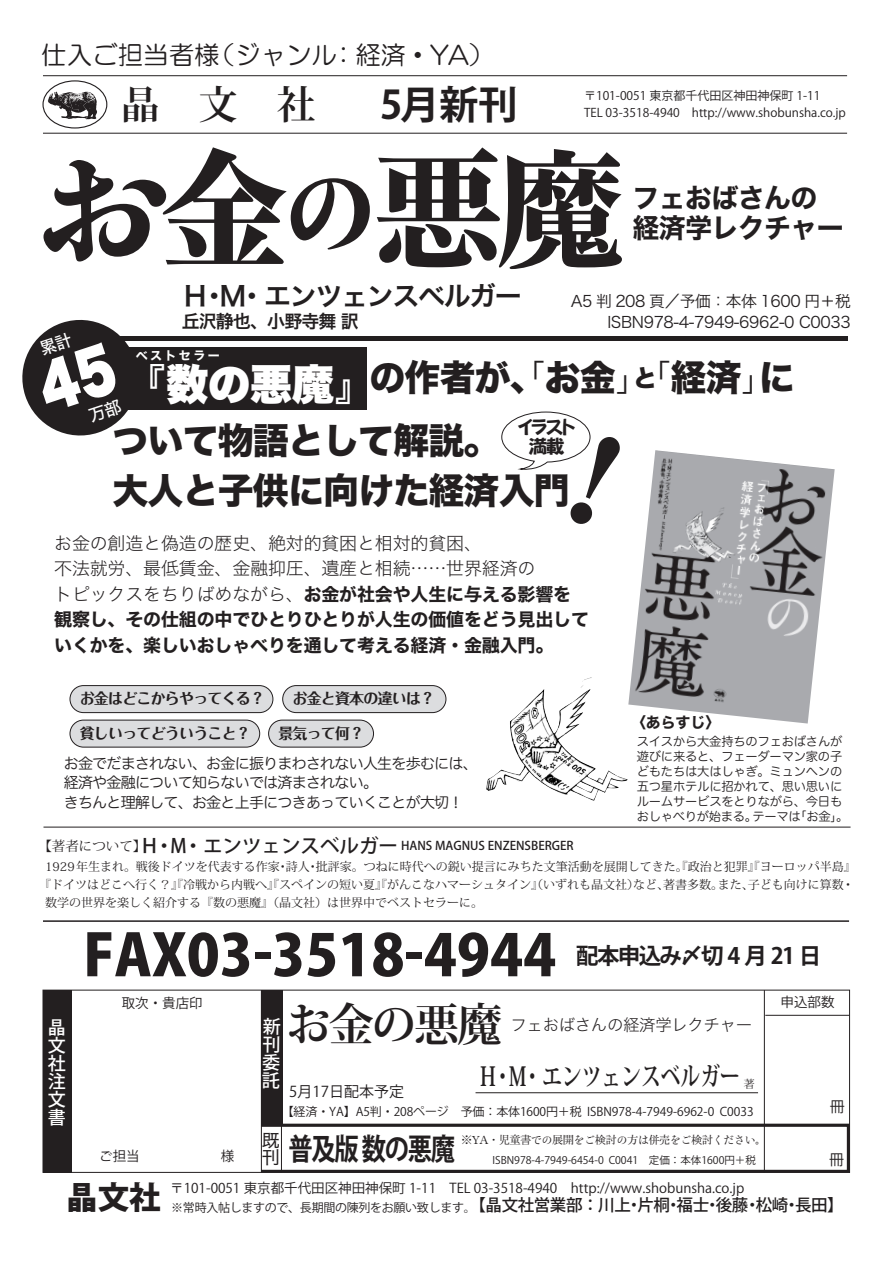
<style>
.page{position:relative;width:893px;height:1263px;background:#fff}
.page>*{position:absolute;margin:0;border:0;box-sizing:border-box;transform-origin:0 0}
.t1{font:127.95px "Ro H Min Sink Std UB";color:#231f20}
.t2{font:800 57px "Koz Go Pro";color:#231f20}
.t3{font:700 45px "Koz Min Pro";letter-spacing:-.05em;color:#231f20}
.t4{font:42px "Hira Kaku Std W9";color:#fff}
.t5{font:700 39px "Koz Min Pro";color:#231f20}
.t6{font:36px/63px "Hira Kaku Std W8";letter-spacing:-.025em;color:#231f20}
.t7{font:800 31.5px "Koz Go Pro";color:#231f20}
.t8{font:700 30px "Koz Go Pro";letter-spacing:-.05em;color:#231f20;scale:.81 1}
.t9{font:27px/30px "Hira Kaku Std W7";letter-spacing:-.025em;color:#231f20}
.t10{font:27px "Hira Kaku Std W6";letter-spacing:-.05em;color:#231f20}
.t11{font:700 26.4px "Koz Min Pro";color:#231f20;scale:.75 1}
.t12{font:25.5px "HG Maru Gothic MPRO";color:#231f20}
.t13{font:700 22.5px "Koz Go Pro";letter-spacing:-.075em;color:#231f20}
.t14{font:19.5px/19.5px "Yuyu Gothictai EGP4 Extra SJIS";letter-spacing:-.1em;color:#231f20;text-align:center}
.t15{font:18px/25.5px "Hira Kaku Std W7";letter-spacing:-.01em;color:#231f20}
.t16{font:18px/25.5px "Hira Kaku Std W2";letter-spacing:-.01em;color:#231f20}
.t17{font:18px "Hira Kaku Std W6";letter-spacing:-.05em;color:#231f20}
.t18{font:500 18px/18px "Koz Go Pro";color:#fff;text-align:justify}
.t19{font:18px/17.5px "Hira Kaku Std W4";color:#231f20}
.t20{font:16.5px "Hira Kaku Std W2";letter-spacing:-.025em;color:#231f20}
.t21{font:15.75px/21px "Hira Kaku Std W3";letter-spacing:-.025em;color:#231f20;text-align:right}
.t22{font:15px/19.5px "Hira Maru Std W3";letter-spacing:-.05em;color:#231f20}
.t23{font:700 15px "Folk Pro";letter-spacing:-.05em;color:#231f20}
.t24{font:15px "Koz Go Pro";color:#231f20}
.t25{font:15px "Hira Kaku Std W7";color:#231f20}
.t26{font:13.5px "Koz Go Pro";color:#231f20}
.t27{font:12.3px/15px "Hira Maru Std W3";letter-spacing:-.015em;color:#231f20}
.t28{font:12px "Koz Min Pro";color:#231f20}
.t29{font:12px/16.5px "Koz Go Pro";color:#231f20}
.t30{font:12px "Koz Go Pro";letter-spacing:-.025em;color:#231f20}
.t31{font:500 12px "Koz Go Pro";color:#231f20}
.t32{font:12px "Hira Kaku Std W7";letter-spacing:.2em;color:#fff}
.t33{font:500 11.25px "Ro H Min Sink Pro";letter-spacing:-.05em;color:#231f20}
.t34{font:10.95px "Koz Min Pro";color:#231f20}
.t35{font:10.5px "Koz Go Pro";color:#231f20}
.s1{font-family:"Koz Go Pro"}
.s2{font-size:97.35px}
.s3{font-family:"Hira Kaku Std W2"}
.s4{font-size:24px}
.s5{font-family:"Hira Kaku Std W3"}
.s6{font-family:"Koz Min Pro";font-weight:400;font-size:13.5px}
.s7{font-size:19.5px}
.s8{font-weight:500;font-size:16.5px}
</style>
<div class="page">
<hr style="left:42px;top:337px;width:806px;height:4px;background:#231f20">
<hr style="left:43px;top:133px;width:804px;height:1px;background:#231f20">
<hr style="left:43px;top:75px;width:804px;height:1px;background:#231f20">
<div style="left:42px;top:80px;width:65px;height:49px;border:1px solid #231f20;border-radius:50%"></div>
<svg style="left:48px;top:92px;width:49px;height:28px"></svg>
<hr style="left:43px;top:920px;width:806px;height:2px;background:#231f20">
<hr style="left:476px;top:1092px;width:282px;height:1px;background:#231f20">
<hr style="left:765px;top:1015px;width:85px;height:1px;background:#231f20">
<hr style="left:44px;top:827px;width:806px;height:1px;background:#231f20">
<div style="left:70px;top:686px;width:203px;height:27px;background:#dcdddf;border-radius:14px"></div>
<div style="left:70px;top:685px;width:203px;height:28px;border:1px solid #231f20;border-radius:14px"></div>
<div style="left:283px;top:686px;width:163px;height:27px;background:#dcdddf;border-radius:14px"></div>
<div style="left:282px;top:685px;width:164px;height:28px;border:1px solid #231f20;border-radius:14px"></div>
<div style="left:70px;top:720px;width:190px;height:27px;background:#dcdddf;border-radius:14px"></div>
<div style="left:70px;top:720px;width:190px;height:27px;border:1px solid #231f20;border-radius:14px"></div>
<div style="left:269px;top:720px;width:105px;height:27px;background:#dcdddf;border-radius:14px"></div>
<div style="left:268px;top:720px;width:106px;height:27px;border:1px solid #231f20;border-radius:14px"></div>
<img style="left:628px;top:450px;width:207px;height:273px">
<img style="left:486px;top:677px;width:142px;height:124px">
<div style="left:43px;top:990px;width:28px;height:182px;background:#231f20"></div>
<hr style="left:764px;top:990px;width:1px;height:182px;background:#231f20">
<div style="left:261px;top:989px;width:21px;height:136px;background:#231f20"></div>
<div style="left:260px;top:1124px;width:590px;height:49px;border:3px solid #231f20"></div>
<hr style="left:281px;top:1126px;width:1px;height:46px;background:#231f20">
<div style="left:120px;top:348px;width:246px;height:62px;background:#231f20"></div>
<svg style="left:501px;top:412px;width:90px;height:58px"></svg>
<svg style="left:22px;top:319px;width:123px;height:117px"></svg>
<h3 class="t12" style="left:41px;top:42px;width:454px">仕入ご担当者様（ジャンル：経済・YA）</h3>
<h3 class="t5" style="left:121px;top:76px;width:398px">晶　文　社 <span class="s1">　5月新刊</span></h3>
<p class="t29" style="left:584px;top:88px;width:263px">〒101-0051 東京都千代田区神田神保町 1-11<br>TEL 03-3518-4940　http://www.shobunsha.co.jp</p>
<h1 class="t1" style="left:39px;top:127px;width:586px">お金<span class="s2">の</span>悪魔</h1>
<h3 class="t9" style="left:633px;top:184px;width:213px">フェおばさんの経済学レクチャー</h3>
<h3 class="t10" style="left:182px;top:275px;width:342px">Ｈ・Ｍ・エンツェンスベルガー</h3>
<h3 class="t17" style="left:182px;top:308px;width:178px">丘沢静也、小野寺舞 訳</h3>
<h3 class="t21" style="left:571px;top:290px;width:282px">A5 判 208 頁／予価：本体 1600 円＋税<br>ISBN978-4-7949-6962-0 C0033</h3>
<h3 class="t6" style="left:113px;top:347px;width:684px">　　　　　　　 の作者が<span class="s3">「</span>、お金<span class="s3">」</span><span class="s4">と</span><span class="s3">「</span>経済<span class="s3">」</span>について物語として解説。</h3>
<h3 class="t6" style="left:113px;top:460px;width:459px">大人と子供に向けた経済入門</h3>
<p class="t32" style="left:136px;top:346px;width:85px">ベストセラー</p>
<h3 class="t4" style="left:124px;top:361px;width:253px"><span class="s5">『</span>数の悪魔<span class="s5">』</span></h3>
<h3 class="t14" style="left:518px;top:417px;width:59px">イラスト満載</h3>
<h3 class="t16" style="left:54px;top:530px;width:483px">お金の創造と偽造の歴史、絶対的貧困と相対的貧困、<br>不法就労、最低賃金、金融抑圧、遺産と相続……世界経済の</h3>
<h3 class="t15" style="left:54px;top:582px;width:536px"><span class="s3">トピックスをちりばめながら、</span>お金が社会や人生に与える影響を観察し、その仕組の中でひとりひとりが人生の価値をどう見出していくかを、楽しいおしゃべりを通して考える経済・金融入門。</h3>
<p class="t23" style="left:80px;top:686px;width:187px">お金はどこからやってくる？</p>
<p class="t23" style="left:292px;top:686px;width:144px">お金と資本の違いは？</p>
<p class="t23" style="left:80px;top:720px;width:173px">貧しいってどういうこと？</p>
<p class="t23" style="left:278px;top:720px;width:87px">景気って何？</p>
<p class="t22" style="left:64px;top:753px;width:416px">お金でだまされない、お金に振りまわされない人生を歩むには、経済や金融について知らないでは済まされない。<br>きちんと理解して、お金と上手につきあっていくことが大切！</p>
<p class="t25" style="left:631px;top:710px;width:91px">〈あらすじ〉</p>
<p class="t27" style="left:637px;top:733px;width:213px">スイスから大金持ちのフェおばさんが遊びに来ると、フェーダーマン家の子どもたちは大はしゃぎ。ミュンヘンの五つ星ホテルに招かれて、思い思いにルームサービスをとりながら、今日もおしゃべりが始まる。テーマは「お金」。</p>
<p class="t31" style="left:38px;top:838px;width:537px"><span class="s6">【著者について】</span><span class="s7">Ｈ・Ｍ・エンツェンスベルガー</span> HANS MAGNUS ENZENSBERGER</p>
<p class="t28" style="left:45px;top:858px;width:812px">1929年生まれ。戦後ドイツを代表する作家・詩人・批評家。つねに時代への鋭い提言にみちた文筆活動を展開してきた。『政治と犯罪』『ヨーロッパ半島』</p>
<p class="t28" style="left:39px;top:876px;width:817px">『ドイツはどこへ行く？』『冷戦から内戦へ』『スペインの短い夏』『がんこなハマーシュタイン』（いずれも晶文社）など、著書多数。また、子ども向けに算数・</p>
<p class="t28" style="left:45px;top:894px;width:439px">数学の世界を楽しく紹介する『数の悪魔』（晶文社）は世界中でベストセラーに。</p>
<h3 class="t18" style="left:48px;top:1020px;width:19px">晶文社注文書</h3>
<h2 class="t2" style="left:83px;top:918px;width:474px">FAX03-3518-4944</h2>
<h3 class="t13" style="left:576px;top:942px;width:247px">配本申込み〆切 4 月 21 日</h3>
<p class="t26" style="left:122px;top:995px;width:82px">取次・貴店印</p>
<h3 class="t18" style="left:263px;top:1018px;width:11px;rotate:1deg">新刊委託</h3>
<h3 class="t19" style="left:262px;top:1131px;width:19px">既刊</h3>
<h3 class="t3" style="left:286px;top:992px;width:218px">お金の悪魔</h3>
<h3 class="t11" style="left:478px;top:1057px;width:351px">Ｈ・Ｍ・エンツェンスベルガー</h3>
<h3 class="t20" style="left:511px;top:1012px;width:243px">フェおばさんの経済学レクチャー</h3>
<p class="t34" style="left:744px;top:1076px;width:12px">著</p>
<p class="t24" style="left:289px;top:1082px;width:116px">5月17日配本予定</p>
<p class="t29" style="left:282px;top:1104px;width:474px">【経済・YA】A5判・208ページ　予価：本体1600円＋税 ISBN978-4-7949-6962-0 C0033</p>
<h3 class="t8" style="left:288px;top:1130px;width:207px">普及版 数の悪魔</h3>
<p class="t33" style="left:461px;top:1133px;width:307px">※YA・児童書での展開をご検討の方は併売をご検討ください。</p>
<p class="t35" style="left:492px;top:1153px;width:265px">ISBN978-4-7949-6454-0 C0041　定価：本体1600円＋税</p>
<p class="t26" style="left:781px;top:993px;width:55px">申込部数</p>
<p class="t24" style="left:830px;top:1097px;width:16px">冊</p>
<p class="t24" style="left:829px;top:1150px;width:16px">冊</p>
<h3 class="t7" style="left:66px;top:1176px;width:96px">晶文社</h3>
<p class="t26" style="left:170px;top:1179px;width:575px">〒101-0051 東京都千代田区神田神保町 1-11　TEL 03-3518-4940　http://www.shobunsha.co.jp</p>
<p class="t30" style="left:171px;top:1200px;width:674px">※常時入帖しますので、長期間の陳列をお願い致します。<span class="s8">【晶文社営業部：川上・片桐・福士・後藤・松崎・長田】</span></p>
</div>
